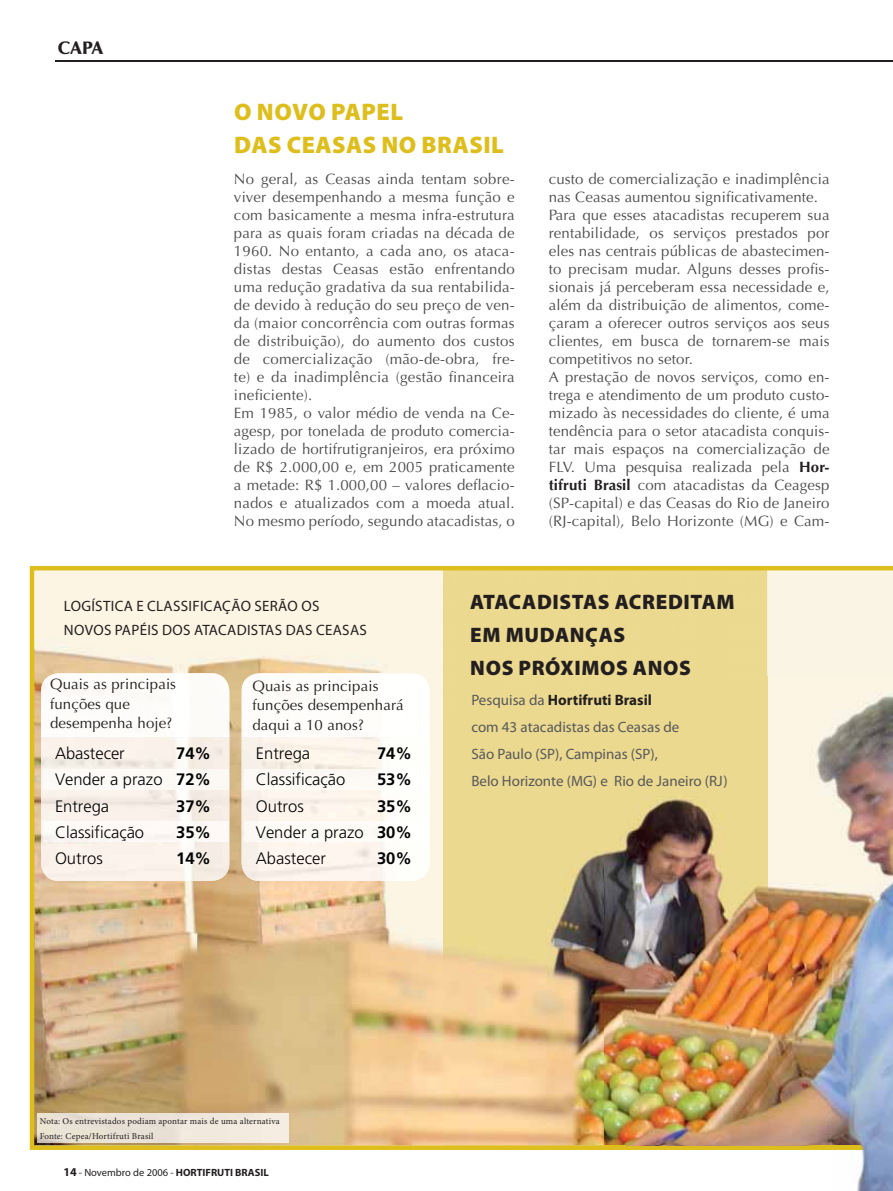
<style>
.page{position:relative;width:893px;height:1191px;background:#fff}
.page>*{position:absolute;margin:0;border:0;box-sizing:border-box;transform-origin:0 0}
.t1{font:900 24px/33px "Myriad Pro";letter-spacing:.02em;color:#debe1c}
.t2{font:900 21px/33px "Myriad Pro";letter-spacing:.03em;color:#231f20}
.t3{font:900 18px "Optima";color:#231f20}
.t4{font:300 16.5px/26.5px "Frutiger";color:#020303;text-align:justify}
.t5{font:700 16.5px "Frutiger";color:#020303}
.t6{font:15px/18px "Optima";letter-spacing:.01em;color:#4c4c4e}
.t7{font:15px/27px "Myriad Pro";color:#58595b}
.t8{font:15px/19.5px "Optima";letter-spacing:.01em;color:#231f20}
.t9{font:15px/24px "Myriad Pro";letter-spacing:.02em;color:#231f20}
.t10{font:10.5px "Myriad";color:#231f20}
.t11{font:9px/15px "Minion Pro";letter-spacing:.02em;color:#231f20}
.s1{font-weight:700;color:#231f20}
.s2{font-weight:700}
.s3{font-weight:700;font-size:12px}
</style>
<div class="page">
<svg style="left:30px;top:566px;width:862px;height:584px;background:#e3cb97"></svg>
<img style="left:604px;top:677px;width:228px;height:468px">
<img style="left:604px;top:1145px;width:228px;height:1px">
<img style="left:832px;top:677px;width:60px;height:514px">
<img style="left:832px;top:1145px;width:60px;height:1px">
<hr style="left:55px;top:60px;width:837px;height:1px;background:#231f20">
<img style="left:41px;top:737px;width:188px;height:144px">
<img style="left:41px;top:673px;width:188px;height:64px">
<img style="left:242px;top:737px;width:188px;height:144px">
<img style="left:242px;top:673px;width:188px;height:64px">
<div style="left:43px;top:770px;width:185px;height:19px;background:#fdfaf6"></div>
<div style="left:43px;top:821px;width:185px;height:20px;background:#fef9f6"></div>
<div style="left:245px;top:770px;width:184px;height:19px;background:#fdfaf6"></div>
<img style="left:245px;top:821px;width:184px;height:20px">
<img style="left:37px;top:1114px;width:251px;height:29px">
<p class="t3" style="left:57px;top:40px;width:48px">CAPA</p>
<h1 class="t1" style="left:234px;top:98px;width:271px">O NOVO PAPEL<br>DAS CEASAS NO BRASIL</h1>
<p class="t6" style="left:234px;top:171px;width:282px">No geral, as Ceasas ainda tentam sobre&shy;viver desempenhando a mesma função e com basicamente a mesma infra-estrutura para as quais foram criadas na década de 1960. No entanto, a cada ano, os ataca&shy;distas destas Ceasas estão enfrentando uma redução gradativa da sua rentabilida&shy;de devido à redução do seu preço de ven&shy;da (maior concorrência com outras formas de distribuição), do aumento dos custos de comercialização (mão-de-obra, fre&shy;te) e da inadimplência (gestão financeira ineficiente).<br>Em 1985, o valor médio de venda na Ce&shy;agesp, por tonelada de produto comercia&shy;lizado de hortifrutigranjeiros, era próximo de R$ 2.000,00 e, em 2005 praticamente a metade: R$ 1.000,00 – valores deflacio&shy;nados e atualizados com a moeda atual.<br>No mesmo período, segundo atacadistas, o</p>
<p class="t6" style="left:549px;top:171px;width:282px">custo de comercialização e inadimplência nas Ceasas aumentou significativamente.<br>Para que esses atacadistas recuperem sua rentabilidade, os serviços prestados por eles nas centrais públicas de abastecimen&shy;to precisam mudar. Alguns desses profis&shy;sionais já perceberam essa necessidade e, além da distribuição de alimentos, come&shy;çaram a oferecer outros serviços aos seus clientes, em busca de tornarem-se mais competitivos no setor.<br>A prestação de novos serviços, como en&shy;trega e atendimento de um produto custo&shy;mizado às necessidades do cliente, é uma tendência para o setor atacadista conquis&shy;tar mais espaços na comercialização de FLV. Uma pesquisa realizada pela <span class="s1">Hor&shy;tifruti Brasil</span> com atacadistas da Ceagesp (SP-capital) e das Ceasas do Rio de Janeiro (RJ-capital), Belo Horizonte (MG) e Cam-</p>
<p class="t9" style="left:64px;top:595px;width:304px">LOGÍSTICA E CLASSIFICAÇÃO SERÃO OS<br>NOVOS PAPÉIS DOS ATACADISTAS DAS CEASAS</p>
<p class="t8" style="left:50px;top:676px;width:128px">Quais as principais funções que desempenha hoje?</p>
<p class="t8" style="left:252px;top:678px;width:153px">Quais as principais funções desempenhará daqui a 10 anos?</p>
<p class="t4" style="left:55px;top:741px;width:71px">Abastecer</p>
<p class="t4" style="left:55px;top:741px;width:158px;text-indent:121px"><span class="s2">74% </span>Vender a prazo <span class="s2">72% </span>Entrega</p>
<p class="t5" style="left:176px;top:796px;width:37px">37%</p>
<p class="t4" style="left:55px;top:820px;width:91px">Classificação</p>
<p class="t5" style="left:176px;top:823px;width:37px">35%</p>
<p class="t4" style="left:55px;top:847px;width:49px">Outros</p>
<p class="t5" style="left:176px;top:849px;width:37px">14%</p>
<p class="t4" style="left:256px;top:741px;width:56px">Entrega</p>
<p class="t5" style="left:377px;top:743px;width:37px">74%</p>
<p class="t4" style="left:256px;top:767px;width:91px">Classificação</p>
<p class="t5" style="left:377px;top:770px;width:37px">53%</p>
<p class="t4" style="left:256px;top:794px;width:49px">Outros</p>
<p class="t4" style="left:256px;top:794px;width:158px;text-indent:121px"><span class="s2">35% </span>Vender a prazo <span class="s2">30% </span>Abastecer</p>
<p class="t5" style="left:377px;top:849px;width:37px">30%</p>
<h2 class="t2" style="left:470px;top:587px;width:266px">ATACADISTAS ACREDITAM<br>EM MUDANÇAS<br>NOS PRÓXIMOS ANOS</h2>
<p class="t7" style="left:471px;top:688px;width:258px">Pesquisa da <span class="s1">Hortifruti Brasil<br></span>com 43 atacadistas das Ceasas de<br>São Paulo (SP), Campinas (SP),<br>Belo Horizonte (MG) e Rio de Janeiro (RJ)</p>
<p class="t11" style="left:40px;top:1114px;width:241px">Nota: Os entrevistados podiam apontar mais de uma alternativa<br>Fonte: Cepea/Hortifruti Brasil</p>
<p class="t10" style="left:63px;top:1169px;width:207px"><span class="s3">14</span> - Novembro de 2006 - <span class="s2">HORTIFRUTI BRASIL</span></p>
</div>
